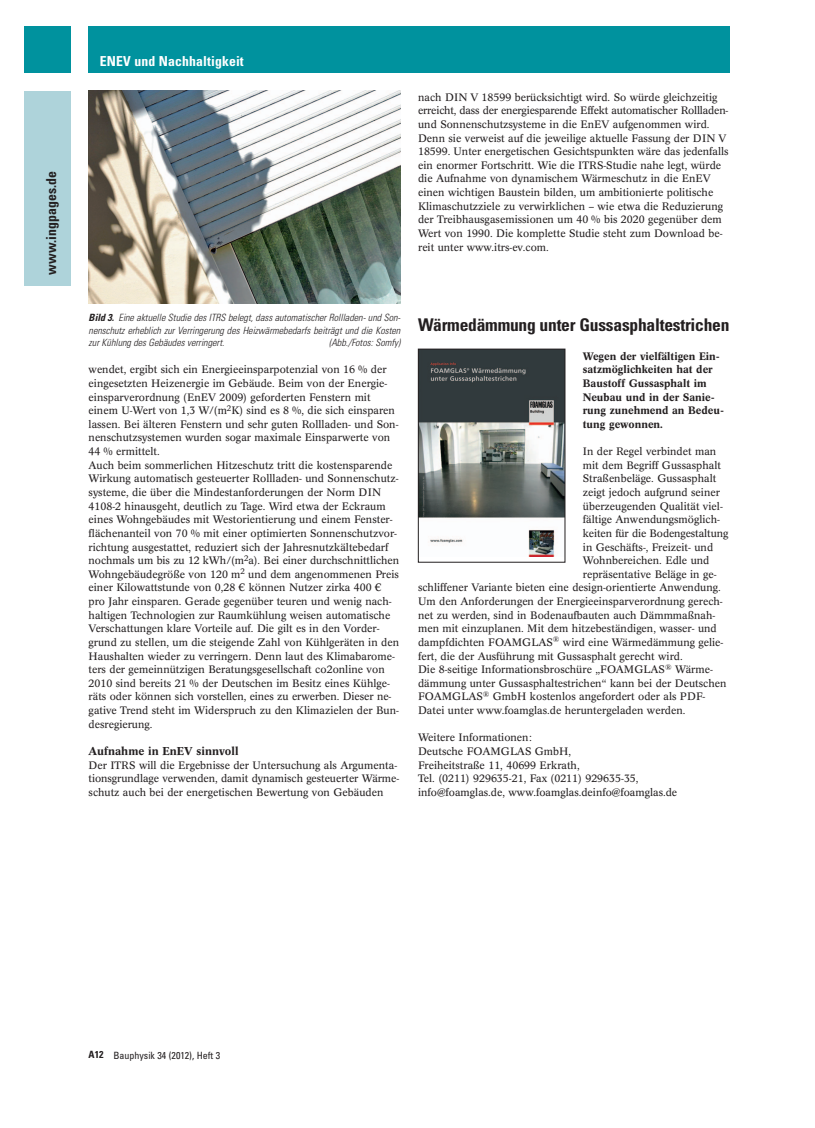
<style>
.page{position:relative;width:815px;height:1128px;background:#fff}
.page>*{position:absolute;margin:0;border:0;box-sizing:border-box;transform-origin:0 0}
.t1{font:700 condensed 17.5px "Univers LT Std";letter-spacing:-.015em;color:#231f20}
.t2{font:700 condensed 13.75px "Univers LT Std";letter-spacing:.01em;color:#fff}
.t3{font:700 condensed 13.75px "Univers LT Std";letter-spacing:.01em;color:#231f20}
.t4{font:500 11.25px "Concorde BQ";color:#231f20}
.t5{font:10.62px/13.6px "Concorde BQ";color:#231f20}
.t6{font:500 10.62px/13.6px "Concorde BQ";color:#231f20}
.t7{font:italic 300 condensed 10px/12.5px "Univers LT Std";color:#231f20;text-align:justify}
.t8{font:condensed 10px "Univers LT Std";color:#231f20}
.s1{font-weight:700}
</style>
<div class="page">
<div style="left:25px;top:27px;width:46px;height:46px;background:#00929e"></div>
<div style="left:25px;top:91px;width:46px;height:195px;background:#aed3da"></div>
<div style="left:89px;top:27px;width:641px;height:46px;background:#00929e"></div>
<img style="left:420px;top:351px;width:143px;height:206px">
<div style="left:418px;top:349px;width:147px;height:213px;border:1px solid #231f20"></div>
<img style="left:89px;top:91px;width:311px;height:212px">
<p class="t3" style="left:46px;top:275px;width:106px;rotate:-90deg">www.ingpages.de</p>
<p class="t2" style="left:100px;top:56px;width:145px">ENEV und Nachhaltigkeit</p>
<p class="t5" style="left:418px;top:91px;width:312px">nach DIN V 18599 berücksichtigt wird. So würde gleichzeitig erreicht, dass der energiesparende Effekt automatischer Rollladen&shy;und Sonnenschutzsysteme in die EnEV aufgenommen wird.<br>Denn sie verweist auf die jeweilige aktuelle Fassung der DIN V 18599. Unter energetischen Gesichtspunkten wäre das jedenfalls ein enormer Fortschritt. Wie die ITRS-Studie nahe legt, würde die Aufnahme von dynamischem Wärmeschutz in die EnEV einen wichtigen Baustein bilden, um ambitionierte politische Klimaschutzziele zu verwirklichen – wie etwa die Reduzierung der Treibhausgasemissionen um 40 % bis 2020 gegenüber dem Wert von 1990. Die komplette Studie steht zum Download be&shy;reit unter www.itrs-ev.com.</p>
<p class="t7" style="left:89px;top:312px;width:314px"><span class="s1">Bild 3.</span> Eine aktuelle Studie des ITRS belegt, dass automatischer Rollladen- und Son&shy;nenschutz erheblich zur Verringerung des Heizwärmebedarfs beiträgt und die Kosten zur Kühlung des Gebäudes verringert.</p>
<p class="t7" style="left:329px;top:337px;width:73px">(Abb./Fotos: Somfy)</p>
<p class="t5" style="left:89px;top:363px;width:312px">wendet, ergibt sich ein Energieeinsparpotenzial von 16 % der eingesetzten Heizenergie im Gebäude. Beim von der Energie&shy;einsparverordnung (EnEV 2009) geforderten Fenstern mit einem U-Wert von 1,3 W/(m<sup>2</sup>K) sind es 8 %, die sich einsparen lassen. Bei älteren Fenstern und sehr guten Rollladen- und Son&shy;nenschutzsystemen wurden sogar maximale Einsparwerte von 44 % ermittelt.<br>Auch beim sommerlichen Hitzeschutz tritt die kostensparende Wirkung automatisch gesteuerter Rollladen- und Sonnenschutz&shy;systeme, die über die Mindestanforderungen der Norm DIN 4108-2 hinausgeht, deutlich zu Tage. Wird etwa der Eckraum eines Wohngebäudes mit Westorientierung und einem Fenster&shy;flächenanteil von 70 % mit einer optimierten Sonnenschutzvor&shy;richtung ausgestattet, reduziert sich der Jahresnutzkältebedarf nochmals um bis zu 12 kWh/(m<sup>2</sup>a). Bei einer durchschnittlichen Wohngebäudegröße von 120 m<sup>2</sup> und dem angenommenen Preis einer Kilowattstunde von 0,28 € können Nutzer zirka 400 € pro Jahr einsparen. Gerade gegenüber teuren und wenig nach&shy;haltigen Technologien zur Raumkühlung weisen automatische Verschattungen klare Vorteile auf. Die gilt es in den Vorder&shy;grund zu stellen, um die steigende Zahl von Kühlgeräten in den Haushalten wieder zu verringern. Denn laut des Klimabarome&shy;ters der gemeinnützigen Beratungsgesellschaft co2online von 2010 sind bereits 21 % der Deutschen im Besitz eines Kühlge&shy;räts oder können sich vorstellen, eines zu erwerben. Dieser ne&shy;gative Trend steht im Widerspruch zu den Klimazielen der Bun&shy;desregierung.</p>
<p class="t4" style="left:89px;top:746px;width:151px">Aufnahme in EnEV sinnvoll</p>
<p class="t5" style="left:89px;top:759px;width:312px">Der ITRS will die Ergebnisse der Untersuchung als Argumenta&shy;tionsgrundlage verwenden, damit dynamisch gesteuerter Wärme&shy;schutz auch bei der energetischen Bewertung von Gebäuden</p>
<h1 class="t1" style="left:418px;top:319px;width:313px">Wärmedämmung unter Gussasphaltestrichen</h1>
<p class="t6" style="left:583px;top:350px;width:143px">Wegen der vielfältigen Ein&shy;satzmöglichkeiten hat der<br>Baustoff Gussasphalt im<br>Neubau und in der Sanie&shy;rung zunehmend an Bedeu&shy;tung gewonnen.</p>
<p class="t5" style="left:583px;top:445px;width:135px">In der Regel verbindet man</p>
<p class="t5" style="left:583px;top:459px;width:140px">mit dem Begriff Gussasphalt</p>
<p class="t5" style="left:583px;top:472px;width:135px">Straßenbeläge. Gussasphalt</p>
<p class="t5" style="left:583px;top:486px;width:139px">zeigt jedoch aufgrund seiner</p>
<p class="t5" style="left:583px;top:500px;width:141px">überzeugenden Qualität viel-</p>
<p class="t5" style="left:583px;top:513px;width:139px">fältige Anwendungsmöglich-</p>
<p class="t5" style="left:583px;top:527px;width:147px">keiten für die Bodengestaltung</p>
<p class="t5" style="left:583px;top:541px;width:132px">in Geschäfts-, Freizeit- und</p>
<p class="t5" style="left:583px;top:554px;width:128px">Wohnbereichen. Edle und</p>
<p class="t5" style="left:583px;top:568px;width:135px">repräsentative Beläge in ge-</p>
<p class="t5" style="left:418px;top:581px;width:304px">schliffener Variante bieten eine design-orientierte Anwendung.</p>
<p class="t5" style="left:418px;top:595px;width:306px">Um den Anforderungen der Energieeinsparverordnung gerech-</p>
<p class="t5" style="left:418px;top:609px;width:299px">net zu werden, sind in Bodenaufbauten auch Dämmmaßnah-</p>
<p class="t5" style="left:418px;top:622px;width:300px">men mit einzuplanen. Mit dem hitzebeständigen, wasser- und</p>
<p class="t5" style="left:418px;top:636px;width:307px">dampfdichten FOAMGLAS<sup>®</sup> wird eine Wärmedämmung gelie-</p>
<p class="t5" style="left:418px;top:650px;width:266px">fert, die der Ausführung mit Gussasphalt gerecht wird.</p>
<p class="t5" style="left:418px;top:663px;width:296px">Die 8-seitige Informationsbroschüre „FOAMGLAS<sup>®</sup> Wärme-</p>
<p class="t5" style="left:418px;top:677px;width:310px">dämmung unter Gussasphaltestrichen“ kann bei der Deutschen</p>
<p class="t5" style="left:418px;top:690px;width:289px">FOAMGLAS<sup>®</sup> GmbH kostenlos angefordert oder als PDF-</p>
<p class="t5" style="left:418px;top:704px;width:269px">Datei unter www.foamglas.de heruntergeladen werden.</p>
<p class="t5" style="left:418px;top:731px;width:261px">Weitere Informationen:<br>Deutsche FOAMGLAS GmbH,<br>Freiheitstraße 11, 40699 Erkrath,<br>Tel. (0211) 929635-21, Fax (0211) 929635-35, info@foamglas.de, www.foamglas.deinfo@foamglas.de</p>
<p class="t8" style="left:89px;top:1049px;width:133px"><span class="s1">A12</span> Bauphysik 34 (2012), Heft 3</p>
</div>
